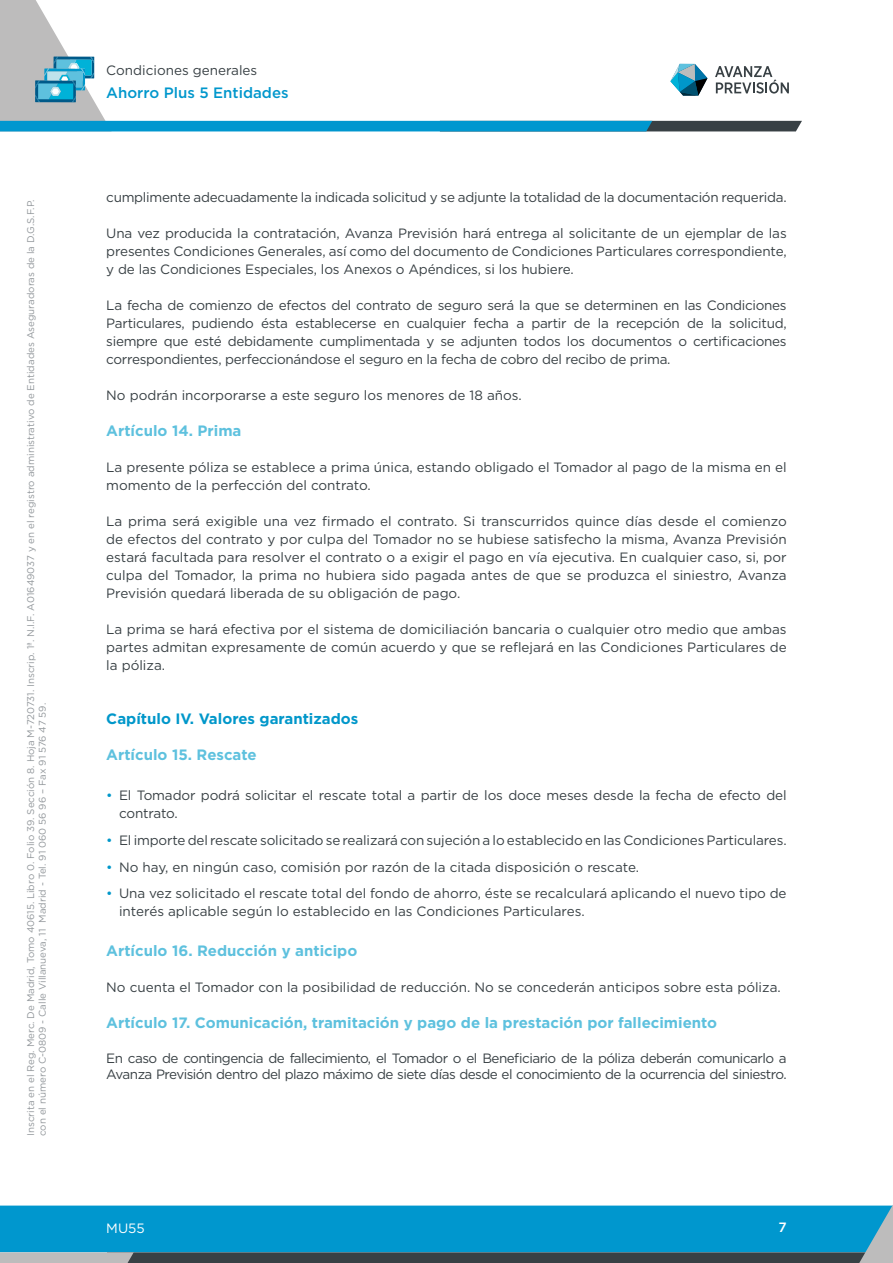
<style>
.page{position:relative;width:893px;height:1263px;background:#fff}
.page>*{position:absolute;margin:0;border:0;box-sizing:border-box;transform-origin:0 0}
.t1{font:700 15px "Gotham";color:#5ec1de}
.t2{font:700 15px "Gotham";color:#0097ca}
.t3{font:500 15px "Gotham";color:#0097cc}
.t4{font:13.5px/18px "Gotham";letter-spacing:-.01em;color:#384044;text-align:justify}
.t5{font:13.5px/16.5px "Gotham";letter-spacing:-.04em;color:#384044}
.t6{font:13.5px "Gotham";color:#fff}
.t7{font:500 13.5px "Gotham";color:#fff}
.t8{font:9.75px/11.7px "Gotham";color:#92979b}
.s1{color:#0097ca}
</style>
<div class="page">
<svg style="left:0;top:1205px;width:893px;height:58px;background:#148db9"></svg>
<svg style="left:0;top:0;width:802px;height:131px"></svg>
<p class="t8" style="left:25px;top:1136px;width:938px;rotate:-90deg">Inscrita en el Reg. Merc. De Madrid, Tomo 40615. Libro 0. Folio 39. Sección 8. Hoja M-720731. Inscrip. 1ª. N.I.F. A01649037 y en el registro administrativo de Entidades Aseguradoras de la D.G.S.F.P. con el número C-0809 - Calle Villanueva, 11 Madrid - Tel. 91 060 56 96 – Fax 91 576 47 59.</p>
<p class="t4" style="left:106px;top:61px;width:152px">Condiciones generales</p>
<p class="t3" style="left:106px;top:83px;width:184px">Ahorro Plus 5 Entidades</p>
<p class="t4" style="left:106px;top:188px;width:682px">cumplimente adecuadamente la indicada solicitud y se adjunte la totalidad de la documentación requerida.</p>
<p class="t4" style="left:106px;top:224px;width:682px">Una vez producida la contratación, Avanza Previsión hará entrega al solicitante de un ejemplar de las presentes Condiciones Generales, así como del documento de Condiciones Particulares correspondiente, y de las Condiciones Especiales, los Anexos o Apéndices, si los hubiere.</p>
<p class="t4" style="left:106px;top:296px;width:682px">La fecha de comienzo de efectos del contrato de seguro será la que se determinen en las Condiciones Particulares, pudiendo ésta establecerse en cualquier fecha a partir de la recepción de la solicitud, siempre que esté debidamente cumplimentada y se adjunten todos los documentos o certificaciones correspondientes, perfeccionándose el seguro en la fecha de cobro del recibo de prima.</p>
<p class="t4" style="left:106px;top:386px;width:417px">No podrán incorporarse a este seguro los menores de 18 años.</p>
<p class="t1" style="left:106px;top:421px;width:137px">Artículo 14. Prima</p>
<p class="t4" style="left:106px;top:458px;width:682px">La presente póliza se establece a prima única, estando obligado el Tomador al pago de la misma en el momento de la perfección del contrato.</p>
<p class="t4" style="left:106px;top:512px;width:682px">La prima será exigible una vez firmado el contrato. Si transcurridos quince días desde el comienzo de efectos del contrato y por culpa del Tomador no se hubiese satisfecho la misma, Avanza Previsión estará facultada para resolver el contrato o a exigir el pago en vía ejecutiva. En cualquier caso, si, por culpa del Tomador, la prima no hubiera sido pagada antes de que se produzca el siniestro, Avanza Previsión quedará liberada de su obligación de pago.</p>
<p class="t4" style="left:106px;top:620px;width:682px">La prima se hará efectiva por el sistema de domiciliación bancaria o cualquier otro medio que ambas partes admitan expresamente de común acuerdo y que se reflejará en las Condiciones Particulares de la póliza.</p>
<p class="t2" style="left:106px;top:709px;width:254px">Capítulo IV. Valores garantizados</p>
<p class="t1" style="left:106px;top:745px;width:152px">Artículo 15. Rescate</p>
<p class="t4" style="left:119px;top:786px;width:669px;text-indent:-13px"><span class="s1">•</span> El Tomador podrá solicitar el rescate total a partir de los doce meses desde la fecha de efecto del contrato.</p>
<p class="t4" style="left:106px;top:831px;width:682px"><span class="s1">•</span> El importe del rescate solicitado se realizará con sujeción a lo establecido en las Condiciones Particulares.</p>
<p class="t4" style="left:106px;top:857px;width:534px"><span class="s1">•</span> No hay, en ningún caso, comisión por razón de la citada disposición o rescate.</p>
<p class="t4" style="left:119px;top:884px;width:669px;text-indent:-13px"><span class="s1">•</span> Una vez solicitado el rescate total del fondo de ahorro, éste se recalculará aplicando el nuevo tipo de interés aplicable según lo establecido en las Condiciones Particulares.</p>
<p class="t1" style="left:106px;top:941px;width:253px">Artículo 16. Reducción y anticipo</p>
<p class="t4" style="left:106px;top:978px;width:676px">No cuenta el Tomador con la posibilidad de reducción. No se concederán anticipos sobre esta póliza.</p>
<p class="t1" style="left:106px;top:1013px;width:612px">Artículo 17. Comunicación, tramitación y pago de la prestación por fallecimiento</p>
<p class="t5" style="left:106px;top:1049px;width:682px">En caso de contingencia de fallecimiento, el Tomador o el Beneficiario de la póliza deberán comunicarlo a<br>Avanza Previsión dentro del plazo máximo de siete días desde el conocimiento de la ocurrencia del siniestro.</p>
<p class="t6" style="left:106px;top:1219px;width:40px">MU55</p>
<p class="t7" style="left:778px;top:1218px;width:10px">7</p>
</div>
